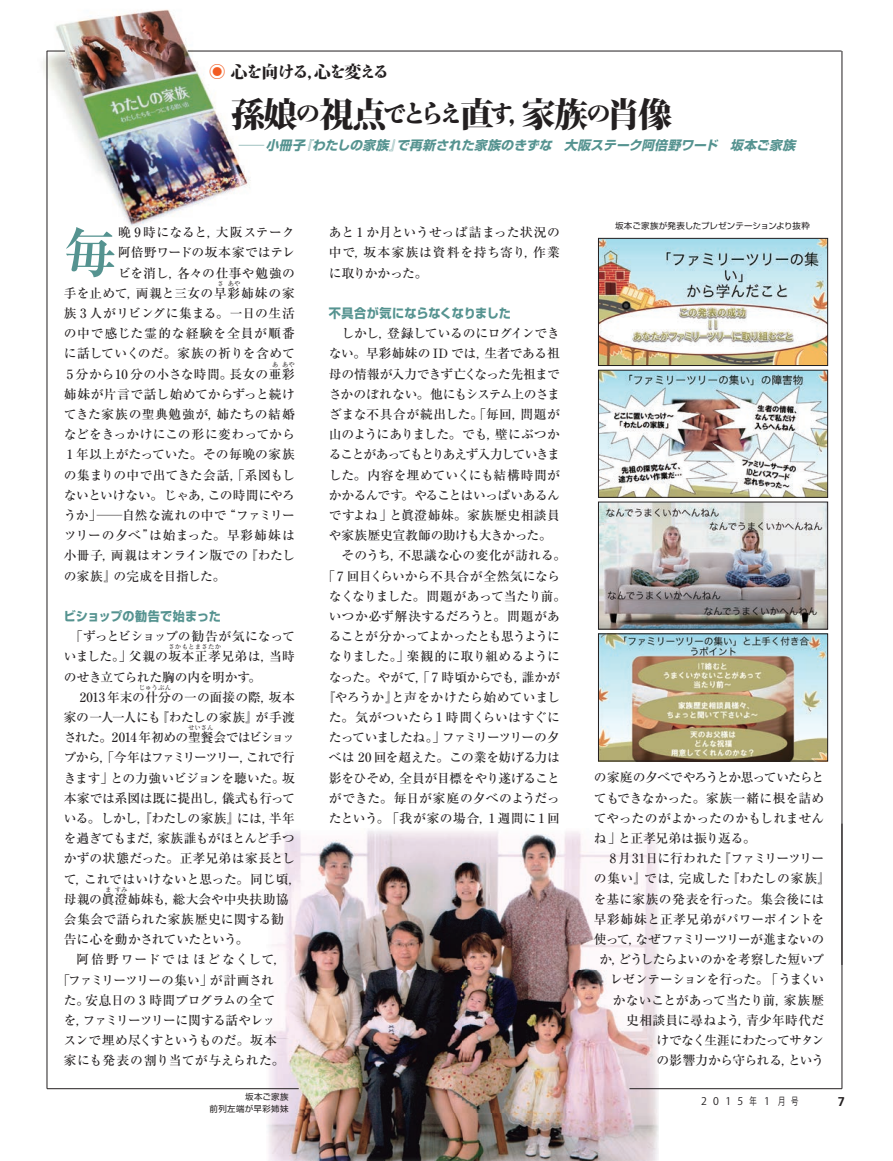
<style>
.page{position:relative;width:893px;height:1161px;background:#fff}
.page>*{position:absolute;margin:0;border:0;box-sizing:border-box;transform-origin:0 0}
.t1{font:700 53.1px "Ryumin Pro";color:#559390}
.t2{font:800 34.05px "Koz Min Pro";letter-spacing:-.05em;color:#231f20}
.t3{font:800 16.95px "Shuuei 5 Std";color:#231f20}
.t4{font:500 12.75px/20.2px "Ryumin Pro";letter-spacing:-.01em;color:#231f20;text-align:justify}
.t5{font:500 12.75px/20.2px "Ryumin Pro";letter-spacing:.02em;color:#231f20;text-align:right}
.t6{font:500 12.75px "Ryumin Pro";letter-spacing:.03em;color:#231f20}
.t7{font:500 12.75px/20.2px "Ryumin Pro";letter-spacing:.01em;color:#231f20}
.t8{font:500 12.75px/20.2px "Ryumin Pro";letter-spacing:-.04em;color:#231f20}
.t9{font:500 12.75px "Ryumin Pro";letter-spacing:-.03em;color:#231f20}
.t10{font:500 12.75px "Ryumin Pro";letter-spacing:-.045em;color:#231f20}
.t11{font:italic 700 12.75px "Shin Go Pro";color:#559390;scale:2 1}
.t12{font:500 12.75px "Ryumin Pro";letter-spacing:.025em;color:#231f20}
.t13{font:500 12.75px "Ryumin Pro";letter-spacing:-.07em;color:#231f20}
.t14{font:500 12.75px "Ryumin Pro";letter-spacing:.015em;color:#231f20}
.t15{font:500 12.75px "Ryumin Pro";letter-spacing:-.06em;color:#231f20}
.t16{font:700 12.75px "Shin Go Pro";letter-spacing:-.01em;color:#559390;scale:.95 1}
.t17{font:500 12.75px "Ryumin Pro";letter-spacing:-.095em;color:#231f20}
.t18{font:500 12.75px "Ryumin Pro";letter-spacing:-.08em;color:#231f20}
.t19{font:500 12.75px "Ryumin Pro";letter-spacing:-.085em;color:#231f20}
.t20{font:500 12.75px "Ryumin Pro";letter-spacing:-.065em;color:#231f20}
.t21{font:500 12.75px "Ryumin Pro";letter-spacing:-.05em;color:#231f20}
.t22{font:500 12.75px "Ryumin Pro";letter-spacing:-.055em;color:#231f20}
.t23{font:500 12.75px "Ryumin Pro";letter-spacing:.125em;color:#231f20}
.t24{font:700 12.75px "Frutigerlds Lat";color:#231f20}
.t25{font:10.5px "Koz Go Pro";letter-spacing:.6em;color:#231f20}
.t26{font:8.55px/12.8px "Shin Go Pro";letter-spacing:.02em;color:#231f20;text-align:right}
.t27{font:500 6.45px "Ryumin Pro";letter-spacing:.02em;color:#231f20}
.s1{font-family:"Koz Min Pro";color:#f25b21}
.s2{font-family:"Koz Min Pro"}
.s3{font-family:"Shuuei 5 Std";font-size:25.5px}
</style>
<div class="page">
<hr style="left:842px;top:51px;width:1px;height:1038px;background:#231f20">
<img style="left:43px;top:9px;width:215px;height:239px">
<hr style="left:188px;top:51px;width:653px;height:1px;background:#231f20">
<svg style="left:48px;top:51px;width:17px;height:1px"></svg>
<img style="left:266px;top:830px;width:393px;height:331px">
<hr style="left:47px;top:51px;width:1px;height:1038px;background:#231f20">
<hr style="left:47px;top:1088px;width:252px;height:1px;background:#231f20">
<hr style="left:629px;top:1088px;width:213px;height:1px;background:#231f20">
<img style="left:600px;top:240px;width:226px;height:124px">
<div style="left:598px;top:238px;width:230px;height:128px;border:1px solid #231f20"></div>
<img style="left:600px;top:372px;width:226px;height:123px">
<div style="left:598px;top:370px;width:230px;height:127px;border:1px solid #231f20"></div>
<img style="left:600px;top:504px;width:226px;height:123px">
<div style="left:598px;top:502px;width:230px;height:127px;border:1px solid #231f20"></div>
<img style="left:600px;top:636px;width:226px;height:123px">
<div style="left:598px;top:634px;width:230px;height:127px;border:1px solid #231f20"></div>
<h3 class="t3" style="left:209px;top:59px;width:182px"><span class="s1">◉</span> <span class="s2">心</span>を<span class="s2">向</span>ける，<span class="s2">心</span>を<span class="s2">変</span>える</h3>
<h2 class="t2" style="left:231px;top:89px;width:442px">孫娘<span class="s3">の</span>視点<span class="s3">でとらえ</span>直<span class="s3">す，</span>家族<span class="s3">の</span>肖像</h2>
<p class="t11" style="left:238px;top:135px;width:282px">─ 小冊子『わたしの家族』で再新された家族のきずな　大阪ステーク阿倍野ワード　坂本ご家族</p>
<p class="t5" style="left:64px;top:221px;width:233px">晩 9 時になると，大阪ステーク<br>阿倍野ワードの坂本家ではテレ<br>ビを消し，各々の仕事や勉強の<br>手を止めて，両親と三女の早彩姉妹の家</p>
<h1 class="t1" style="left:64px;top:211px;width:55px">毎</h1>
<p class="t27" style="left:217px;top:278px;width:8px">さ</p>
<p class="t27" style="left:228px;top:278px;width:14px">あや</p>
<p class="t4" style="left:64px;top:302px;width:233px">族 3 人がリビングに集まる。一日の生活の中で感じた霊的な経験を全員が順番に話していくのだ。家族の祈りを含めて5 分から10 分の小さな時間。長女の亜彩</p>
<p class="t27" style="left:272px;top:359px;width:8px">あ</p>
<p class="t27" style="left:282px;top:359px;width:14px">あや</p>
<p class="t4" style="left:64px;top:383px;width:233px">姉妹が片言で話し始めてからずっと続けてきた家族の聖典勉強が，姉たちの結婚などをきっかけにこの形に変わってから1 年以上がたっていた。その毎晩の家族の集まりの中で出てきた会話，「系図もしないといけない。じゃあ，この時間にやろうか」─自然な流れの中で“ファミリーツリーの夕べ”は始まった。早彩姉妹は小冊子，両親はオンライン版での『わたしの家族』の完成を目指した。</p>
<p class="t16" style="left:64px;top:606px;width:167px">ビショップの勧告で始まった</p>
<p class="t4" style="left:64px;top:625px;width:232px;text-align:center">「ずっとビショップの勧告が気になっていました。」父親の坂本正孝兄弟は，当時</p>
<p class="t27" style="left:168px;top:642px;width:54px">さかもとまさたか</p>
<p class="t4" style="left:80px;top:666px;width:217px;text-indent:-16px">のせき立てられた胸の内を明かす。<br>2013年末の什分の一の面接の際，坂本</p>
<p class="t27" style="left:139px;top:682px;width:34px">じゅうぶん</p>
<p class="t8" style="left:64px;top:706px;width:233px">家の一人一人にも『わたしの家族』が手渡された。2014 年初めの聖餐会ではビショッ</p>
<p class="t27" style="left:188px;top:723px;width:27px">せいさん</p>
<p class="t4" style="left:64px;top:746px;width:239px;text-align:left">プから，「今年はファミリーツリー，これで行きます」との力強いビジョンを聴いた。坂本家では系図は既に提出し，儀式も行っている。しかし，『わたしの家族』には，半年を過ぎてもまだ，家族誰もがほとんど手つかずの状態だった。正孝兄弟は家長として，これではいけないと思った。同じ頃，母親の眞澄姉妹も，総大会や中央扶助協</p>
<p class="t27" style="left:105px;top:884px;width:8px">ま</p>
<p class="t27" style="left:115px;top:884px;width:14px">すみ</p>
<p class="t7" style="left:64px;top:908px;width:222px">会集会で語られた家族歴史に関する勧告に心を動かされていたという。</p>
<p class="t23" style="left:77px;top:949px;width:211px">阿倍野ワードではほどなくして，</p>
<p class="t13" style="left:57px;top:970px;width:218px">「ファミリーツリーの集い」が計画され</p>
<p class="t4" style="left:64px;top:989px;width:213px">た。安息日の 3 時間プログラムの全て</p>
<p class="t13" style="left:64px;top:1010px;width:213px">を，ファミリーツリーに関する話やレッ</p>
<p class="t9" style="left:64px;top:1030px;width:214px">スンで埋め尽くすというものだ。坂本</p>
<p class="t14" style="left:64px;top:1050px;width:222px">家にも発表の割り当てが与えられた。</p>
<p class="t26" style="left:210px;top:1089px;width:81px">坂本ご家族<br>前列左端が早彩姉妹</p>
<p class="t4" style="left:329px;top:221px;width:233px">あと 1 か月というせっぱ詰まった状況の中で，坂本家族は資料を持ち寄り，作業に取りかかった。</p>
<p class="t16" style="left:329px;top:303px;width:193px">不具合が気にならなくなりました</p>
<p class="t4" style="left:342px;top:322px;width:220px">しかし，登録しているのにログインでき</p>
<p class="t4" style="left:329px;top:343px;width:233px">ない。早彩姉妹の ID では，生者である祖</p>
<p class="t10" style="left:329px;top:364px;width:233px">母の情報が入力できず亡くなった先祖まで</p>
<p class="t20" style="left:329px;top:384px;width:233px">さかのぼれない。他にもシステム上のさま</p>
<p class="t6" style="left:329px;top:404px;width:233px">ざまな不具合が続出した。「毎回，問題が</p>
<p class="t4" style="left:329px;top:423px;width:233px">山のようにありました。でも，壁にぶつか</p>
<p class="t17" style="left:329px;top:444px;width:233px">ることがあってもとりあえず入力していきま</p>
<p class="t5" style="left:329px;top:464px;width:233px">した。内容を埋めていくにも結構時間が</p>
<p class="t21" style="left:329px;top:485px;width:233px">かかるんです。やることはいっぱいあるん</p>
<p class="t6" style="left:329px;top:505px;width:233px">ですよね」と眞澄姉妹。家族歴史相談員</p>
<p class="t9" style="left:329px;top:525px;width:224px">や家族歴史宣教師の助けも大きかった。</p>
<p class="t7" style="left:342px;top:544px;width:226px">そのうち，不思議な心の変化が訪れる。</p>
<p class="t4" style="left:322px;top:565px;width:239px">「7 回目くらいから不具合が全然気になら</p>
<p class="t8" style="left:329px;top:585px;width:239px">なくなりました。問題があって当たり前。</p>
<p class="t12" style="left:329px;top:606px;width:233px">いつか必ず解決するだろうと。問題があ</p>
<p class="t15" style="left:329px;top:626px;width:233px">ることが分かってよかったとも思うように</p>
<p class="t4" style="left:329px;top:645px;width:233px">なりました。」楽観的に取り組めるように</p>
<p class="t4" style="left:329px;top:666px;width:233px">なった。やがて，「7 時頃からでも，誰かが</p>
<p class="t4" style="left:322px;top:686px;width:239px">『やろうか』と声をかけたら始めていまし</p>
<p class="t6" style="left:329px;top:707px;width:233px">た。気がついたら 1 時間くらいはすぐに</p>
<p class="t18" style="left:329px;top:727px;width:233px">たっていましたね。」ファミリーツリーの夕</p>
<p class="t4" style="left:329px;top:746px;width:233px">べは 20 回を超えた。この業を妨げる力は</p>
<p class="t4" style="left:329px;top:767px;width:233px">影をひそめ，全員が目標をやり遂げること</p>
<p class="t4" style="left:329px;top:787px;width:233px">ができた。毎日が家庭の夕べのようだっ</p>
<p class="t12" style="left:329px;top:808px;width:233px">たという。「我が家の場合，1 週間に 1 回</p>
<p class="t26" style="left:615px;top:219px;width:196px">坂本ご家族が発表したプレゼンテーションより抜粋</p>
<p class="t4" style="left:594px;top:767px;width:232px">の家庭の夕べでやろうとか思っていたらとてもできなかった。家族一緒に根を詰めてやったのがよかったのかもしれませんね」と正孝兄弟は振り返る。</p>
<p class="t9" style="left:610px;top:848px;width:216px">8月31日に行われた『ファミリーツリー</p>
<p class="t6" style="left:594px;top:869px;width:238px">の集い』では，完成した『わたしの家族』</p>
<p class="t14" style="left:594px;top:889px;width:232px">を基に家族の発表を行った。集会後には</p>
<p class="t7" style="left:594px;top:908px;width:232px">早彩姉妹と正孝兄弟がパワーポイントを</p>
<p class="t19" style="left:594px;top:929px;width:232px">使って，なぜファミリーツリーが進まないの</p>
<p class="t10" style="left:599px;top:949px;width:227px">か，どうしたらよいのかを考察した短いプ</p>
<p class="t22" style="left:610px;top:969px;width:216px">レゼンテーションを行った。「うまくい</p>
<p class="t4" style="left:613px;top:989px;width:213px">かないことがあって当たり前，家族歴</p>
<p class="t5" style="left:626px;top:1009px;width:199px">史相談員に尋ねよう，青少年時代だ</p>
<p class="t15" style="left:656px;top:1030px;width:170px">けでなく生涯にわたってサタン</p>
<p class="t10" style="left:656px;top:1050px;width:170px">の影響力から守られる，という</p>
<p class="t25" style="left:701px;top:1094px;width:99px">2015年 1 月号</p>
<p class="t24" style="left:838px;top:1091px;width:9px">7</p>
</div>
